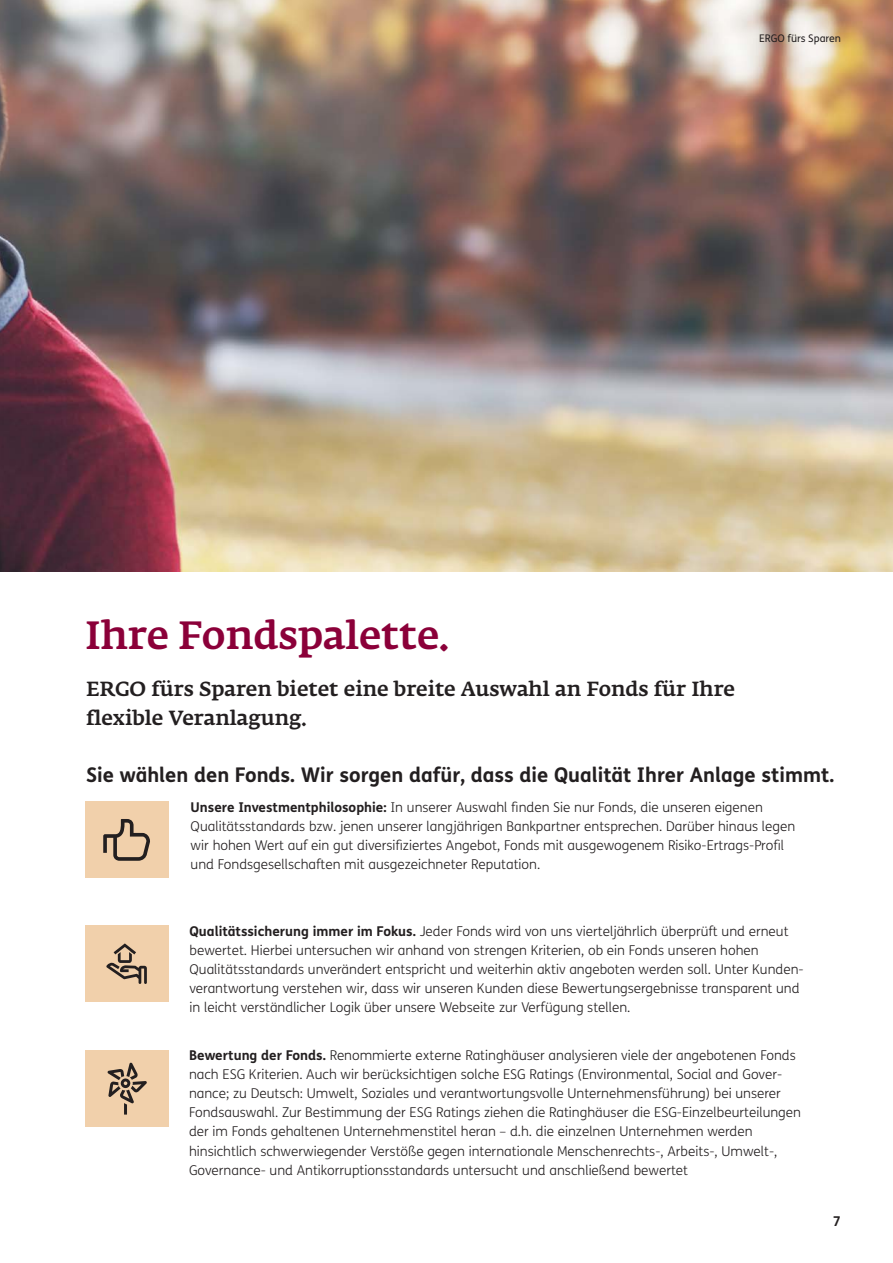
<style>
.page{position:relative;width:893px;height:1263px;background:#fff}
.page>*{position:absolute;margin:0;border:0;box-sizing:border-box;transform-origin:0 0}
.Headline_2_Fedra_Medium_26pt{font:500 39px "Fedra Serif A Pro";color:#8b0039}
.Subline_Fedra_Medium_13_5pt{font:500 20.25px "Fedra Serif A Pro";color:#231f20}
.Subline_FS_Me_Bold_13_5pt{font:700 20.25px "FS Me";color:#231f20}
.Copy_FS_Me_Light_9pt{font:300 13.5px/19.2px "FS Me";color:#231f20}
.Page_number_right_FS_Me_Bold_9pt{font:700 13.5px "FS Me";color:#231f20}
.Column_title_right_FS_Me_Regular_7pt{font:10.5px "FS Me";color:#231f20}
.s1{font-weight:700}
</style>
<div class="page">
<img style="left:0;top:0;width:893px;height:572px">
<div style="left:85px;top:801px;width:83px;height:77px;background:#f1d0ab"></div>
<svg style="left:103px;top:819px;width:47px;height:42px"></svg>
<div style="left:86px;top:1050px;width:83px;height:77px;background:#f1d0ab"></div>
<svg style="left:107px;top:1063px;width:40px;height:51px"></svg>
<div style="left:85px;top:925px;width:83px;height:77px;background:#f1d0ab"></div>
<svg style="left:106px;top:943px;width:41px;height:41px"></svg>
<p class="Column_title_right_FS_Me_Regular_7pt" style="left:759px;top:31px;width:83px">ERGO fürs Sparen</p>
<p class="Headline_2_Fedra_Medium_26pt" style="left:85px;top:612px;width:365px">Ihre Fondspalette.</p>
<p class="Subline_Fedra_Medium_13_5pt" style="left:86px;top:677px;width:650px">ERGO fürs Sparen bietet eine breite Auswahl an Fonds für Ihre</p>
<p class="Subline_Fedra_Medium_13_5pt" style="left:86px;top:706px;width:222px">flexible Veranlagung.</p>
<p class="Subline_FS_Me_Bold_13_5pt" style="left:86px;top:760px;width:749px">Sie wählen den Fonds. Wir sorgen dafür, dass die Qualität Ihrer Anlage stimmt.</p>
<p class="Copy_FS_Me_Light_9pt" style="left:191px;top:797px;width:574px"><span class="s1">Unsere Investmentphilosophie:</span> In unserer Auswahl finden Sie nur Fonds, die unseren eigenen</p>
<p class="Copy_FS_Me_Light_9pt" style="left:191px;top:816px;width:606px">Qualitätsstandards bzw. jenen unserer langjährigen Bankpartner entsprechen. Darüber hinaus legen wir hohen Wert auf ein gut diversifiziertes Angebot, Fonds mit ausgewogenem Risiko-Ertrags-Profil und Fondsgesellschaften mit ausgezeichneter Reputation.</p>
<p class="Copy_FS_Me_Light_9pt" style="left:190px;top:921px;width:601px"><span class="s1">Qualitätssicherung immer im Fokus.</span> Jeder Fonds wird von uns vierteljährlich überprüft und erneut bewertet. Hierbei untersuchen wir anhand von strengen Kriterien, ob ein Fonds unseren hohen</p>
<p class="Copy_FS_Me_Light_9pt" style="left:190px;top:959px;width:616px">Qualitätsstandards unverändert entspricht und weiterhin aktiv angeboten werden soll. Unter Kunden&shy;verantwortung verstehen wir, dass wir unseren Kunden diese Bewertungsergebnisse transparent und in leicht verständlicher Logik über unsere Webseite zur Verfügung stellen.</p>
<p class="Copy_FS_Me_Light_9pt" style="left:189px;top:1045px;width:613px"><span class="s1">Bewertung der Fonds.</span> Renommierte externe Ratinghäuser analysieren viele der angebotenen Fonds nach ESG Kriterien. Auch wir berücksichtigen solche ESG Ratings (Environmental, Social and Gover&shy;nance; zu Deutsch: Umwelt, Soziales und verantwortungsvolle Unternehmensführung) bei unserer Fondsauswahl. Zur Bestimmung der ESG Ratings ziehen die Ratinghäuser die ESG-Einzelbeurteilungen der im Fonds gehaltenen Unternehmenstitel heran – d.h. die einzelnen Unternehmen werden</p>
<p class="Copy_FS_Me_Light_9pt" style="left:189px;top:1141px;width:590px">hinsichtlich schwerwiegender Verstöße gegen internationale Menschenrechts-, Arbeits-, Umwelt-,<br>Governance- und Antikorruptionsstandards untersucht und anschließend bewertet</p>
<p class="Page_number_right_FS_Me_Bold_9pt" style="left:833px;top:1211px;width:9px">7</p>
</div>
